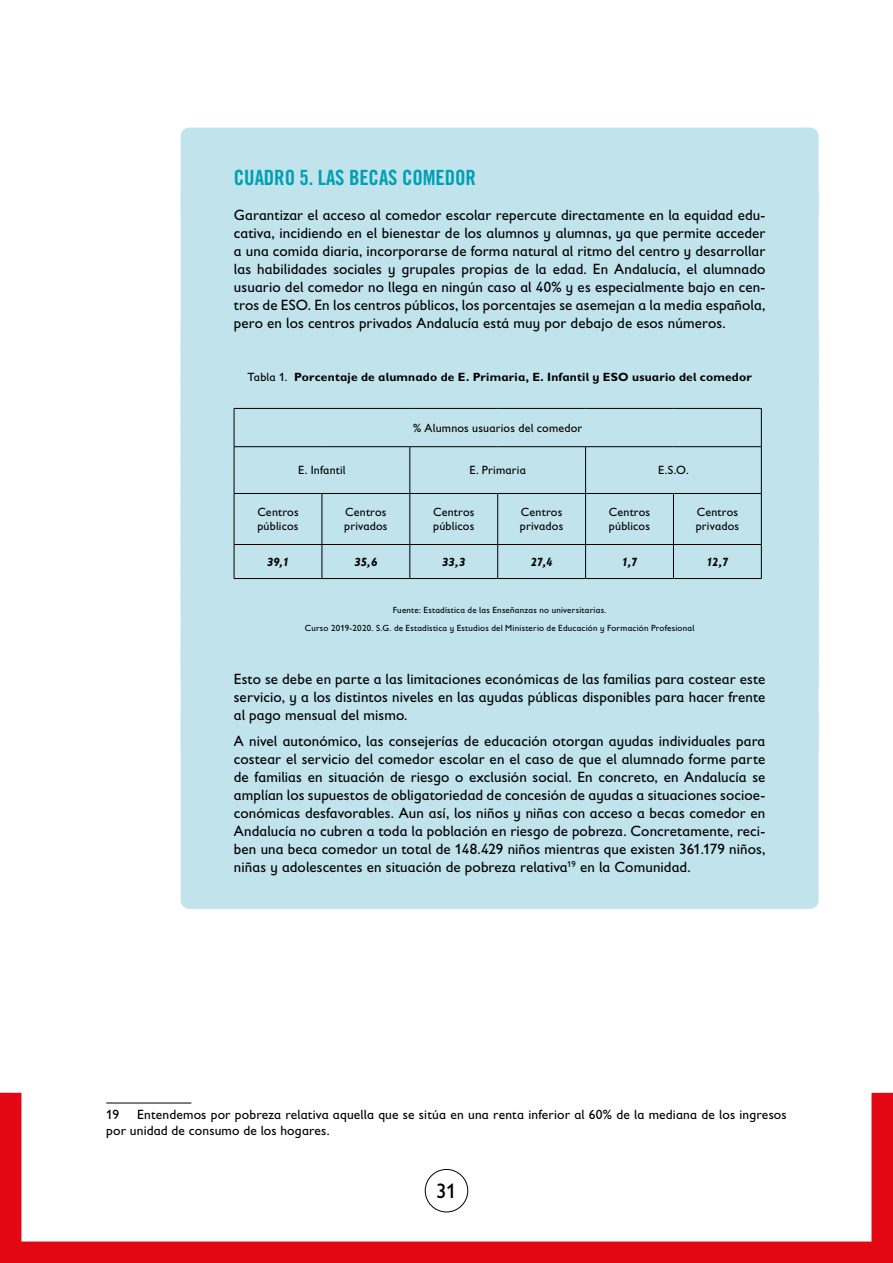
<style>
.page{position:relative;width:893px;height:1263px;background:#fff}
.page>*{position:absolute;margin:0;border:0;box-sizing:border-box;transform-origin:0 0}
.t1{font:21px "Trade Gothic LT Std Bd Cn 20";letter-spacing:-.005em;color:#009fb4}
.t2{font:21px "Gill Sans Infant Std";color:#000}
.t3{font:15px/18px "Gill Sans Infant Std";letter-spacing:.01em;color:#000;text-align:justify}
.t4{font:13.5px/16.2px "Gill Sans Infant Std";letter-spacing:.01em;color:#000}
.t5{font:12px/14.4px "Gill Sans Infant Std";letter-spacing:.015em;color:#000}
.t6{font:700 12px "Gill Sans Infant Std";letter-spacing:.015em;color:#000}
.t7{font:italic 700 12px "Gill Sans Infant Std";letter-spacing:.015em;color:#000}
.t8{font:9px/18px "Gill Sans Infant Std";letter-spacing:.025em;color:#000;text-align:center}
.s1{font-weight:400}
</style>
<div class="page">
<div style="left:181px;top:128px;width:638px;height:61px;background:#c1e3eb"></div>
<div style="left:181px;top:189px;width:638px;height:134px;background:#c1e3eb"></div>
<div style="left:181px;top:323px;width:638px;height:329px;background:#c1e3eb"></div>
<div style="left:181px;top:652px;width:638px;height:63px;background:#c1e3eb"></div>
<div style="left:181px;top:715px;width:638px;height:194px;background:#c1e3eb"></div>
<hr style="left:234px;top:447px;width:1px;height:46px;background:#000">
<hr style="left:410px;top:447px;width:1px;height:46px;background:#000">
<hr style="left:585px;top:447px;width:1px;height:46px;background:#000">
<hr style="left:761px;top:447px;width:1px;height:46px;background:#000">
<hr style="left:234px;top:493px;width:88px;height:1px;background:#000">
<hr style="left:234px;top:494px;width:1px;height:50px;background:#000">
<hr style="left:322px;top:493px;width:88px;height:1px;background:#000">
<hr style="left:322px;top:494px;width:1px;height:50px;background:#000">
<hr style="left:410px;top:493px;width:88px;height:1px;background:#000">
<hr style="left:410px;top:494px;width:1px;height:50px;background:#000">
<hr style="left:498px;top:493px;width:88px;height:1px;background:#000">
<hr style="left:497px;top:494px;width:1px;height:50px;background:#000">
<hr style="left:586px;top:493px;width:87px;height:1px;background:#000">
<hr style="left:585px;top:494px;width:1px;height:50px;background:#000">
<hr style="left:673px;top:493px;width:88px;height:1px;background:#000">
<hr style="left:673px;top:494px;width:1px;height:50px;background:#000">
<hr style="left:761px;top:494px;width:1px;height:50px;background:#000">
<hr style="left:234px;top:544px;width:88px;height:1px;background:#000">
<hr style="left:234px;top:545px;width:1px;height:33px;background:#000">
<hr style="left:322px;top:544px;width:88px;height:1px;background:#000">
<hr style="left:322px;top:545px;width:1px;height:33px;background:#000">
<hr style="left:410px;top:544px;width:88px;height:1px;background:#000">
<hr style="left:410px;top:545px;width:1px;height:33px;background:#000">
<hr style="left:498px;top:544px;width:88px;height:1px;background:#000">
<hr style="left:497px;top:545px;width:1px;height:33px;background:#000">
<hr style="left:586px;top:544px;width:87px;height:1px;background:#000">
<hr style="left:585px;top:545px;width:1px;height:33px;background:#000">
<hr style="left:673px;top:544px;width:88px;height:1px;background:#000">
<hr style="left:673px;top:545px;width:1px;height:33px;background:#000">
<hr style="left:761px;top:545px;width:1px;height:33px;background:#000">
<hr style="left:234px;top:578px;width:88px;height:1px;background:#000">
<hr style="left:322px;top:578px;width:88px;height:1px;background:#000">
<hr style="left:410px;top:578px;width:88px;height:1px;background:#000">
<hr style="left:498px;top:578px;width:88px;height:1px;background:#000">
<hr style="left:586px;top:578px;width:87px;height:1px;background:#000">
<hr style="left:673px;top:578px;width:88px;height:1px;background:#000">
<hr style="left:234px;top:408px;width:88px;height:1px;background:#000">
<hr style="left:234px;top:409px;width:1px;height:37px;background:#000">
<hr style="left:322px;top:408px;width:88px;height:1px;background:#000">
<hr style="left:410px;top:408px;width:88px;height:1px;background:#000">
<hr style="left:498px;top:408px;width:88px;height:1px;background:#000">
<hr style="left:586px;top:408px;width:87px;height:1px;background:#000">
<hr style="left:673px;top:408px;width:88px;height:1px;background:#000">
<hr style="left:761px;top:409px;width:1px;height:37px;background:#000">
<hr style="left:234px;top:446px;width:88px;height:1px;background:#000">
<hr style="left:322px;top:446px;width:88px;height:1px;background:#000">
<hr style="left:410px;top:446px;width:88px;height:1px;background:#000">
<hr style="left:498px;top:446px;width:88px;height:1px;background:#000">
<hr style="left:586px;top:446px;width:87px;height:1px;background:#000">
<hr style="left:673px;top:446px;width:88px;height:1px;background:#000">
<svg style="left:13px;top:1093px;width:880px;height:170px"></svg>
<div style="left:0;top:1093px;width:13px;height:170px;background:#e30613"></div>
<h1 class="t1" style="left:234px;top:165px;width:244px">CUADRO 5. LAS BECAS COMEDOR</h1>
<p class="t3" style="left:234px;top:206px;width:533px">Garantizar el acceso al comedor escolar repercute directamente en la equidad edu&shy;cativa, incidiendo en el bienestar de los alumnos y alumnas, ya que permite acceder a una comida diaria, incorporarse de forma natural al ritmo del centro y desarrollar las habilidades sociales y grupales propias de la edad. En Andalucía, el alumnado usuario del comedor no llega en ningún caso al 40% y es especialmente bajo en cen&shy;tros de ESO. En los centros públicos, los porcentajes se asemejan a la media española, pero en los centros privados Andalucía está muy por debajo de esos números.</p>
<p class="t6" style="left:247px;top:370px;width:506px"><span class="s1">Tabla 1.</span> Porcentaje de alumnado de E. Primaria, E. Infantil y ESO usuario del comedor</p>
<p class="t5" style="left:413px;top:420px;width:171px">% Alumnos usuarios del comedor</p>
<p class="t5" style="left:298px;top:463px;width:49px">E. Infantil</p>
<p class="t5" style="left:469px;top:463px;width:58px">E. Primaria</p>
<p class="t5" style="left:658px;top:463px;width:32px">E.S.O.</p>
<p class="t5" style="left:257px;top:505px;width:43px">Centros públicos</p>
<p class="t5" style="left:344px;top:505px;width:45px">Centros privados</p>
<p class="t5" style="left:433px;top:505px;width:43px">Centros públicos</p>
<p class="t5" style="left:520px;top:505px;width:45px">Centros privados</p>
<p class="t5" style="left:609px;top:505px;width:43px">Centros públicos</p>
<p class="t5" style="left:696px;top:505px;width:45px">Centros privados</p>
<p class="t7" style="left:267px;top:555px;width:23px">39,1</p>
<p class="t7" style="left:354px;top:555px;width:25px">35,6</p>
<p class="t7" style="left:442px;top:555px;width:25px">33,3</p>
<p class="t7" style="left:531px;top:555px;width:23px">27,4</p>
<p class="t7" style="left:621px;top:555px;width:18px">1,7</p>
<p class="t7" style="left:706px;top:555px;width:24px">12,7</p>
<p class="t8" style="left:305px;top:601px;width:391px">Fuente: Estadística de las Enseñanzas no universitarias.<br>Curso 2019-2020. S.G. de Estadística y Estudios del Ministerio de Educación y Formación Profesional</p>
<p class="t3" style="left:234px;top:669px;width:533px">Esto se debe en parte a las limitaciones económicas de las familias para costear este servicio, y a los distintos niveles en las ayudas públicas disponibles para hacer frente al pago mensual del mismo.</p>
<p class="t3" style="left:234px;top:732px;width:533px">A nivel autonómico, las consejerías de educación otorgan ayudas individuales para costear el servicio del comedor escolar en el caso de que el alumnado forme parte de familias en situación de riesgo o exclusión social. En concreto, en Andalucía se amplían los supuestos de obligatoriedad de concesión de ayudas a situaciones socioe&shy;conómicas desfavorables. Aun así, los niños y niñas con acceso a becas comedor en Andalucía no cubren a toda la población en riesgo de pobreza. Concretamente, reci&shy;ben una beca comedor un total de 148.429 niños mientras que existen 361.179 niños, niñas y adolescentes en situación de pobreza relativa<sup>19</sup> en la Comunidad.</p>
<p class="t4" style="left:106px;top:1106px;width:682px;text-indent:31px">Entendemos por pobreza relativa aquella que se sitúa en una renta inferior al 60% de la mediana de los ingresos por unidad de consumo de los hogares.</p>
<p class="t4" style="left:106px;top:1106px;width:15px">19</p>
<h1 class="t2" style="left:436px;top:1179px;width:22px">31</h1>
</div>
